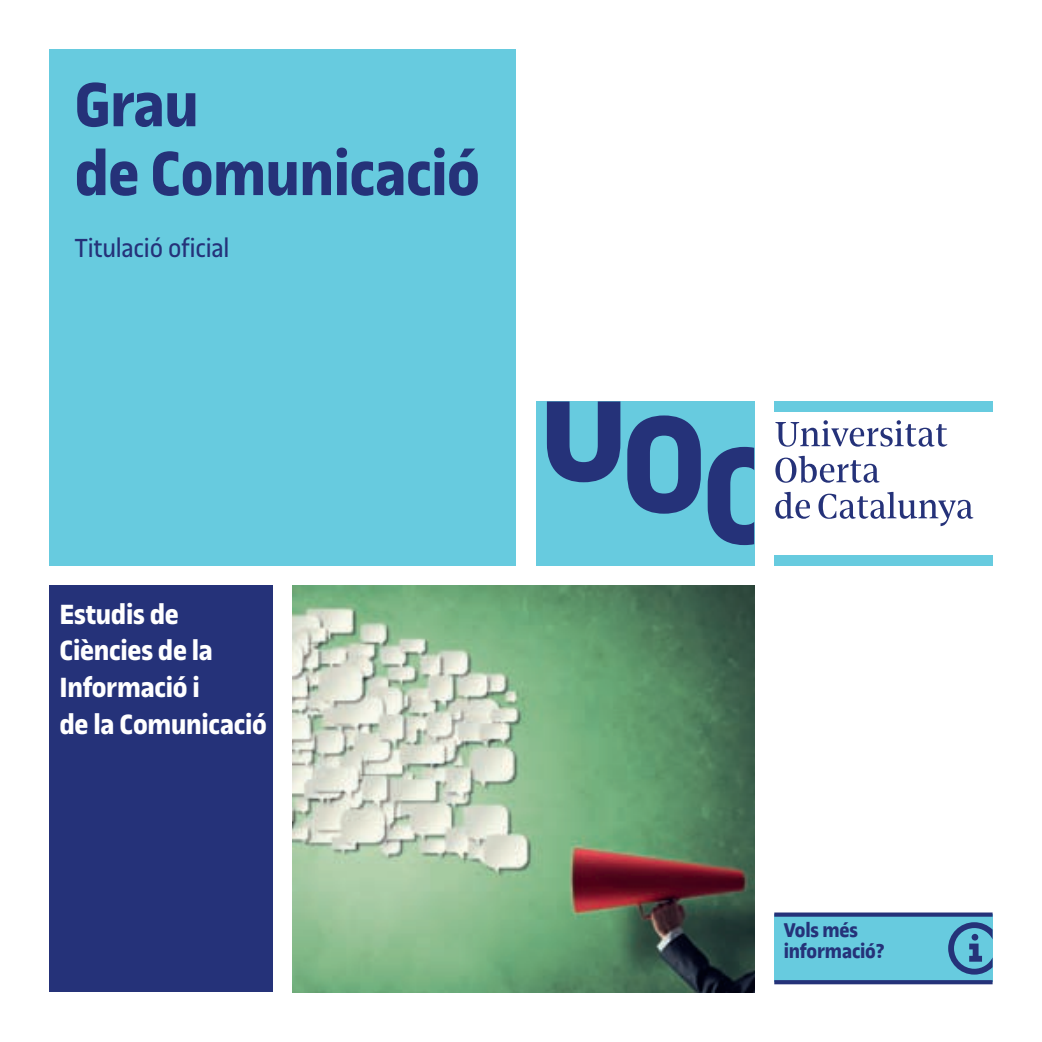
<style>
.page{position:relative;width:1042px;height:1042px;background:#fff}
.page>*{position:absolute;margin:0;border:0;box-sizing:border-box;transform-origin:0 0}
.t1{font:700 66.5px/68.8px "UOC Sans";letter-spacing:-.01em;color:#253279}
.t2{font:700 29.75px/36.8px "UOC Sans";letter-spacing:-.01em;color:#fff}
.t3{font:28px "UOC Sans";letter-spacing:-.01em;color:#253279}
.t4{font:700 21.53px/21px "UOC Sans";letter-spacing:-.01em;color:#253279}
</style>
<div class="page">
<div style="left:50px;top:50px;width:466px;height:516px;background:#67cbdf"></div>
<div style="left:50px;top:585px;width:223px;height:407px;background:#253279"></div>
<div style="left:536px;top:401px;width:218px;height:165px;background:#67cbdf"></div>
<svg style="left:627px;top:415px;width:74px;height:99px"></svg>
<svg style="left:547px;top:401px;width:73px;height:81px"></svg>
<svg style="left:708px;top:447px;width:46px;height:98px"></svg>
<svg style="left:775px;top:492px;width:198px;height:34px"></svg>
<svg style="left:775px;top:456px;width:104px;height:27px"></svg>
<svg style="left:775px;top:420px;width:172px;height:27px"></svg>
<div style="left:774px;top:401px;width:219px;height:11px;background:#67cbdf"></div>
<div style="left:774px;top:555px;width:219px;height:11px;background:#67cbdf"></div>
<img style="left:293px;top:585px;width:461px;height:407px">
<div style="left:774px;top:914px;width:218px;height:68px;background:#67cbdf"></div>
<svg style="left:774px;top:912px;width:218px;height:4px"></svg>
<svg style="left:774px;top:980px;width:218px;height:4px"></svg>
<svg style="left:948px;top:922px;width:44px;height:52px"></svg>
<div style="left:971px;top:934px;width:7px;height:6px;background:#253279;border-radius:50%"></div>
<h1 class="t1" style="left:74px;top:71px;width:407px">Grau<br>de Comunicació</h1>
<p class="t3" style="left:74px;top:232px;width:156px">Titulació oficial</p>
<p class="t2" style="left:60px;top:596px;width:209px">Estudis de<br>Ciències de la<br>Informació i<br>de la Comunicació</p>
<p class="t4" style="left:784px;top:919px;width:103px">Vols més informació?</p>
</div>
